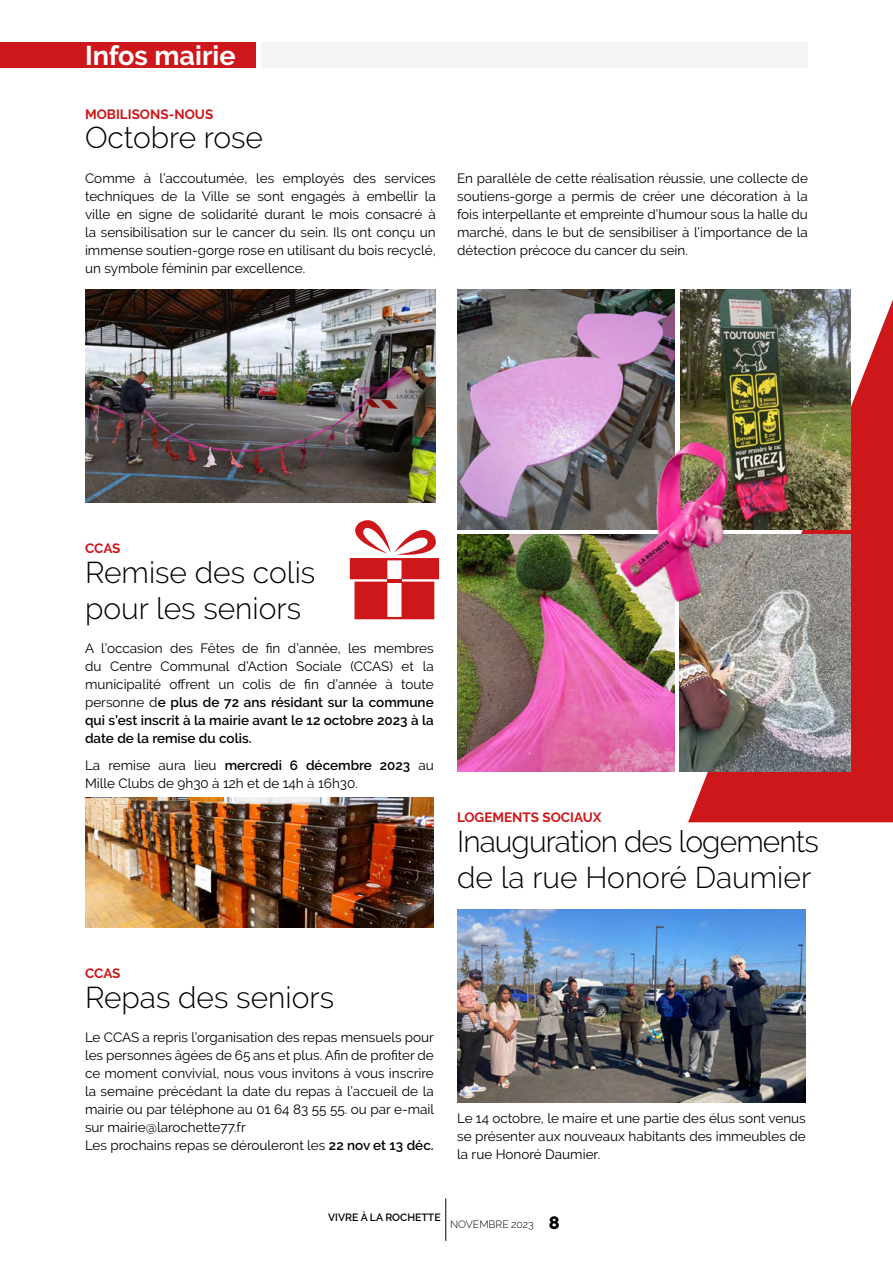
<style>
.page{position:relative;width:893px;height:1263px;background:#fff}
.page>*{position:absolute;margin:0;border:0;box-sizing:border-box;transform-origin:0 0}
.t1{font:300 30px/36px "Raleway";color:#000}
.t2{font:300 30px/36px "Raleway";letter-spacing:-.03em;color:#000}
.t3{font:700 27px "Raleway";color:#fff}
.t4{font:13.5px/18px "Raleway";color:#000;text-align:justify}
.t5{font:700 13.5px "Raleway";color:#cd171a}
.t6{font:600 10.5px "Raleway";color:#000}
.t7{font:300 10.5px "Raleway";color:#000}
.s1{font-weight:600}
.s2{font-weight:800;font-size:18px}
</style>
<div class="page">
<div style="left:0;top:43px;width:255px;height:25px;background:#cd171a"></div>
<div style="left:261px;top:43px;width:547px;height:25px;background:#f4f4f4"></div>
<hr style="left:445px;top:1198px;width:1px;height:43px;background:#000">
<svg style="left:687px;top:299px;width:206px;height:523px;background:#cf3032"></svg>
<img style="left:457px;top:289px;width:218px;height:240px">
<img style="left:457px;top:535px;width:218px;height:236px">
<img style="left:457px;top:909px;width:349px;height:193px">
<img style="left:85px;top:797px;width:349px;height:130px">
<svg style="left:349px;top:520px;width:91px;height:99px"></svg>
<img style="left:85px;top:289px;width:351px;height:213px">
<img style="left:680px;top:289px;width:170px;height:240px">
<img style="left:680px;top:535px;width:170px;height:236px">
<img style="left:613px;top:429px;width:142px;height:184px">
<h2 class="t3" style="left:85px;top:40px;width:152px">Infos mairie</h2>
<p class="t5" style="left:85px;top:107px;width:130px">MOBILISONS-NOUS</p>
<h1 class="t1" style="left:85px;top:120px;width:180px">Octobre rose</h1>
<p class="t4" style="left:85px;top:169px;width:352px">Comme à l’accoutumée, les employés des services techniques de la Ville se sont engagés à embellir la ville en signe de solidarité durant le mois consacré à la sensibilisation sur le cancer du sein. Ils ont conçu un immense soutien-gorge rose en utilisant du bois recyclé, un symbole féminin par excellence.</p>
<p class="t4" style="left:457px;top:169px;width:352px">En parallèle de cette réalisation réussie, une collecte de soutiens-gorge a permis de créer une décoration à la fois interpellante et empreinte d’humour sous la halle du marché, dans le but de sensibiliser à l’importance de la détection précoce du cancer du sein.</p>
<p class="t5" style="left:85px;top:541px;width:37px">CCAS</p>
<h1 class="t1" style="left:85px;top:554px;width:232px">Remise des colis pour les seniors</h1>
<p class="t4" style="left:85px;top:639px;width:350px">A l’occasion des Fêtes de fin d’année, les membres du Centre Communal d’Action Sociale (CCAS) et la municipalité offrent un colis de fin d’année à toute personne d<span class="s1">e plus de 72 ans résidant sur la commune qui s’est inscrit à la mairie avant le 12 octobre 2023 à la date de la remise du colis.</span></p>
<p class="t4" style="left:85px;top:756px;width:350px">La remise aura lieu <span class="s1">mercredi 6 décembre 2023</span> au<br>Mille Clubs de 9h30 à 12h et de 14h à 16h30.</p>
<p class="t5" style="left:457px;top:809px;width:146px">LOGEMENTS SOCIAUX</p>
<h1 class="t2" style="left:457px;top:823px;width:363px">Inauguration des logements de la rue Honoré Daumier</h1>
<p class="t5" style="left:85px;top:966px;width:37px">CCAS</p>
<h1 class="t1" style="left:85px;top:979px;width:251px">Repas des seniors</h1>
<p class="t4" style="left:85px;top:1029px;width:351px;text-align:left">Le CCAS a repris l’organisation des repas mensuels pour les personnes âgées de 65 ans et plus. Afin de profiter de ce moment convivial, nous vous invitons à vous inscrire la semaine précédant la date du repas à l’accueil de la mairie ou par téléphone au 01 64 83 55 55. ou par e-mail sur mairie@larochette77.fr<br>Les prochains repas se dérouleront les <span class="s1">22 nov et 13 déc.</span></p>
<p class="t4" style="left:457px;top:1109px;width:350px">Le 14 octobre, le maire et une partie des élus sont venus se présenter aux nouveaux habitants des immeubles de la rue Honoré Daumier.</p>
<p class="t6" style="left:328px;top:1211px;width:114px">VIVRE À LA ROCHETTE</p>
<p class="t7" style="left:450px;top:1218px;width:111px">NOVEMBRE 2023 <span class="s2">8</span></p>
</div>
